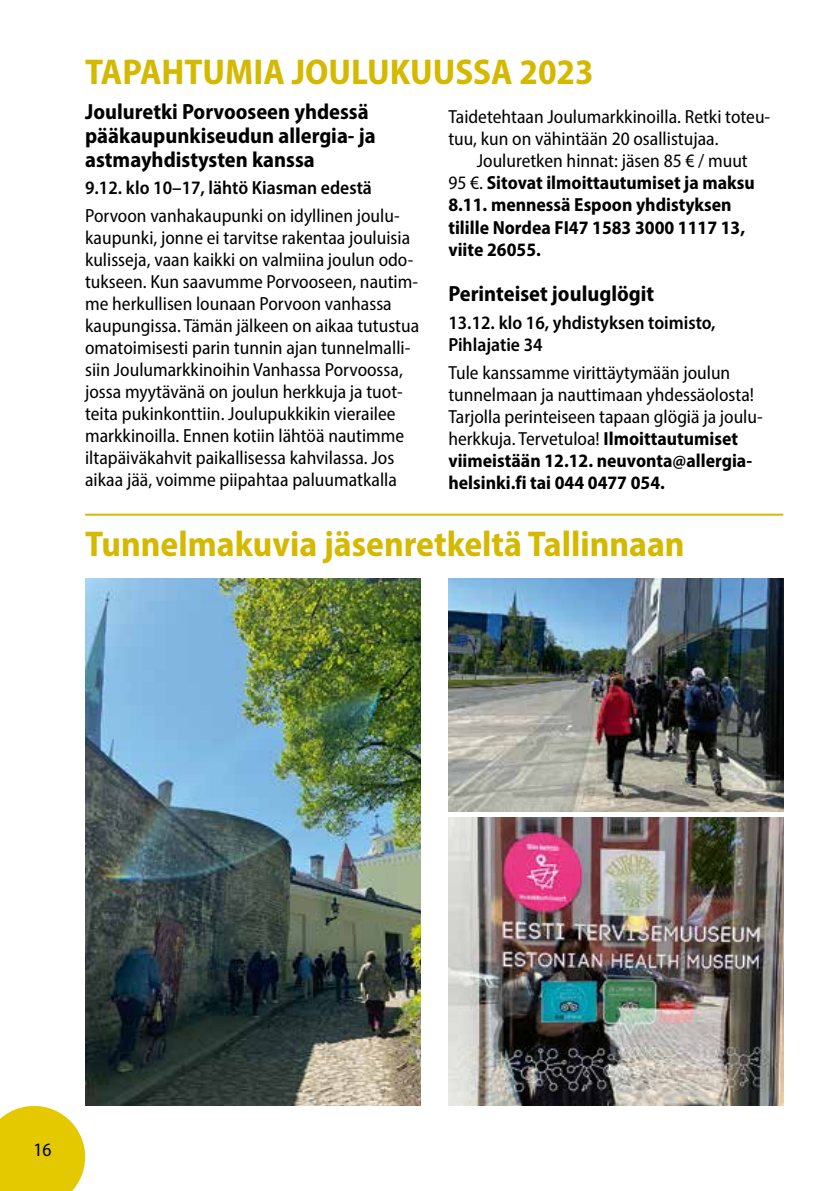
<style>
.page{position:relative;width:840px;height:1191px;background:#fff}
.page>*{position:absolute;margin:0;border:0;box-sizing:border-box;transform-origin:0 0}
.t1{font:700 semi-condensed 36px "Myriad Pro";color:#d4b900}
.t2{font:700 semi-condensed 22px/24px "Myriad Pro";color:#000}
.t3{font:semi-condensed 19px/22px "Myriad Pro";color:#000}
.t4{font:700 semi-condensed 19px/22px "Myriad Pro";color:#000}
.t5{font:600 semi-condensed 19px/22px "Myriad Pro";color:#000}
.s1{font-weight:400}
.s2{font-weight:700}
</style>
<div class="page">
<svg style="left:0;top:1106px;width:85px;height:85px;background:#e7ce1d"></svg>
<hr style="left:85px;top:513px;width:697px;height:2px;background:#d4b900">
<img style="left:448px;top:817px;width:334px;height:289px">
<img style="left:85px;top:578px;width:335px;height:528px">
<img style="left:448px;top:578px;width:334px;height:234px">
<h1 class="t1" style="left:85px;top:48px;width:510px">TAPAHTUMIA JOULUKUUSSA 2023</h1>
<p class="t2" style="left:85px;top:99px;width:292px">Jouluretki Porvooseen yhdessä pääkaupunkiseudun allergia- ja astmayhdistysten kanssa</p>
<p class="t5" style="left:85px;top:176px;width:288px">9.12. klo 10–17, lähtö Kiasman edestä</p>
<p class="t3" style="left:85px;top:204px;width:335px">Porvoon vanhakaupunki on idyllinen joulu&shy;kaupunki, jonne ei tarvitse rakentaa jouluisia kulisseja, vaan kaikki on valmiina joulun odo&shy;tukseen. Kun saavumme Porvooseen, nautim&shy;me herkullisen lounaan Porvoon vanhassa kaupungissa. Tämän jälkeen on aikaa tutustua omatoimisesti parin tunnin ajan tunnelmalli&shy;siin Joulumarkkinoihin Vanhassa Porvoossa, jossa myytävänä on joulun herkkuja ja tuot&shy;teita pukinkonttiin. Joulupukkikin vierailee markkinoilla. Ennen kotiin lähtöä nautimme iltapäiväkahvit paikallisessa kahvilassa. Jos aikaa jää, voimme piipahtaa paluumatkalla</p>
<p class="t3" style="left:448px;top:106px;width:323px">Taidetehtaan Joulumarkkinoilla. Retki toteu&shy;tuu, kun on vähintään 20 osallistujaa.</p>
<p class="t4" style="left:448px;top:149px;width:308px;text-indent:28px"><span class="s1">Jouluretken hinnat: jäsen 85 € / muut<br>95 €.</span> Sitovat ilmoittautumiset ja maksu<br>8.11. mennessä Espoon yhdistyksen tilille Nordea FI47 1583 3000 1117 13, viite 26055.</p>
<p class="t2" style="left:448px;top:281px;width:207px">Perinteiset jouluglögit</p>
<p class="t5" style="left:448px;top:311px;width:268px">13.12. klo 16, yhdistyksen toimisto,<br>Pihlajatie 34</p>
<p class="t3" style="left:448px;top:361px;width:316px">Tule kanssamme virittäytymään joulun tunnelmaan ja nauttimaan yhdessäolosta!<br>Tarjolla perinteiseen tapaan glögiä ja joulu&shy;herkkuja. Tervetuloa! <span class="s2">Ilmoittautumiset viimeistään 12.12. neuvonta@allergia&shy;helsinki.fi tai 044 0477 054.</span></p>
<h1 class="t1" style="left:85px;top:520px;width:600px">Tunnelmakuvia jäsenretkeltä Tallinnaan</h1>
<p class="t3" style="left:33px;top:1138px;width:20px">16</p>
</div>
